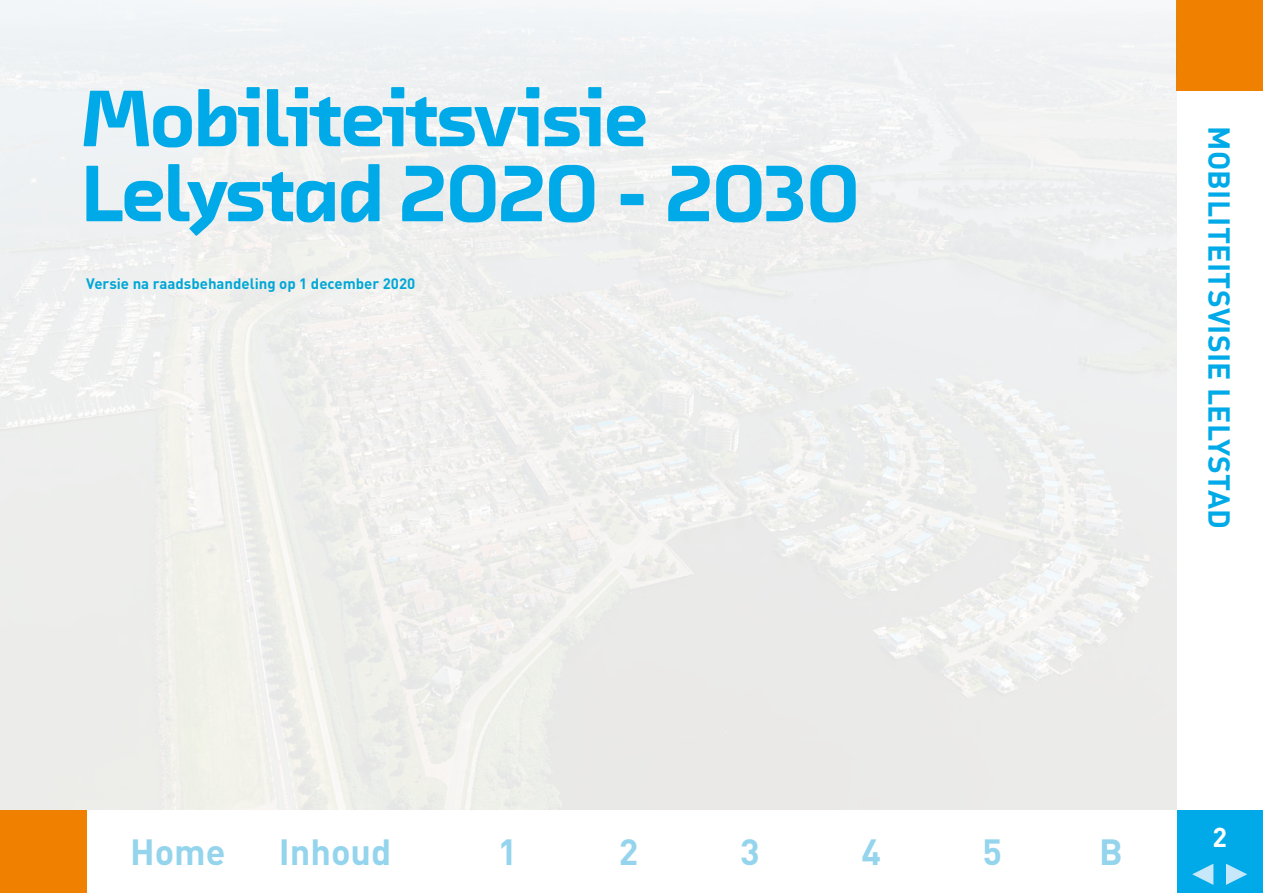
<style>
.page{position:relative;width:1263px;height:893px;background:#fff}
.page>*{position:absolute;margin:0;border:0;box-sizing:border-box;transform-origin:0 0}
.t1{font:900 81px "Chambers Sans OT";letter-spacing:-.05em;color:#00aae8}
.t2{font:700 36px "DIN Pro";color:#94d4ed}
.t3{font:700 30px "DIN Pro";letter-spacing:.01em;color:#00aae8}
.t4{font:700 27px "DIN Pro";color:#fff}
.t5{font:700 15px "DIN Pro";color:#00a7d6}
</style>
<div class="page">
<div style="left:1177px;top:810px;width:86px;height:83px;background:#00aae8"></div>
<svg style="left:1226px;top:864px;width:21px;height:21px"></svg>
<svg style="left:1192px;top:864px;width:21px;height:21px"></svg>
<div style="left:1177px;top:0;width:86px;height:90px;background:#f08100"></div>
<img style="left:0;top:0;width:1177px;height:810px">
<div style="left:0;top:810px;width:86px;height:83px;background:#f08100"></div>
<h1 class="t1" style="left:80px;top:66px;width:571px">Mobiliteitsvisie</h1>
<h1 class="t1" style="left:80px;top:141px;width:783px">Lelystad 2020 - 2030</h1>
<p class="t5" style="left:86px;top:271px;width:331px">Versie na raadsbehandeling op 1 december 2020</p>
<h3 class="t3" style="left:1244px;top:126px;width:404px;rotate:90deg">MOBILITEITSVISIE LELYSTAD</h3>
<h2 class="t2" style="left:130px;top:822px;width:97px">Home</h2>
<h2 class="t2" style="left:279px;top:822px;width:114px">Inhoud</h2>
<h2 class="t2" style="left:498px;top:822px;width:21px">1</h2>
<h2 class="t2" style="left:619px;top:822px;width:21px">2</h2>
<h2 class="t2" style="left:740px;top:822px;width:21px">3</h2>
<h2 class="t2" style="left:861px;top:822px;width:21px">4</h2>
<h2 class="t2" style="left:982px;top:822px;width:21px">5</h2>
<h2 class="t2" style="left:1099px;top:822px;width:25px">B</h2>
<h3 class="t4" style="left:1212px;top:815px;width:16px">2</h3>
</div>
